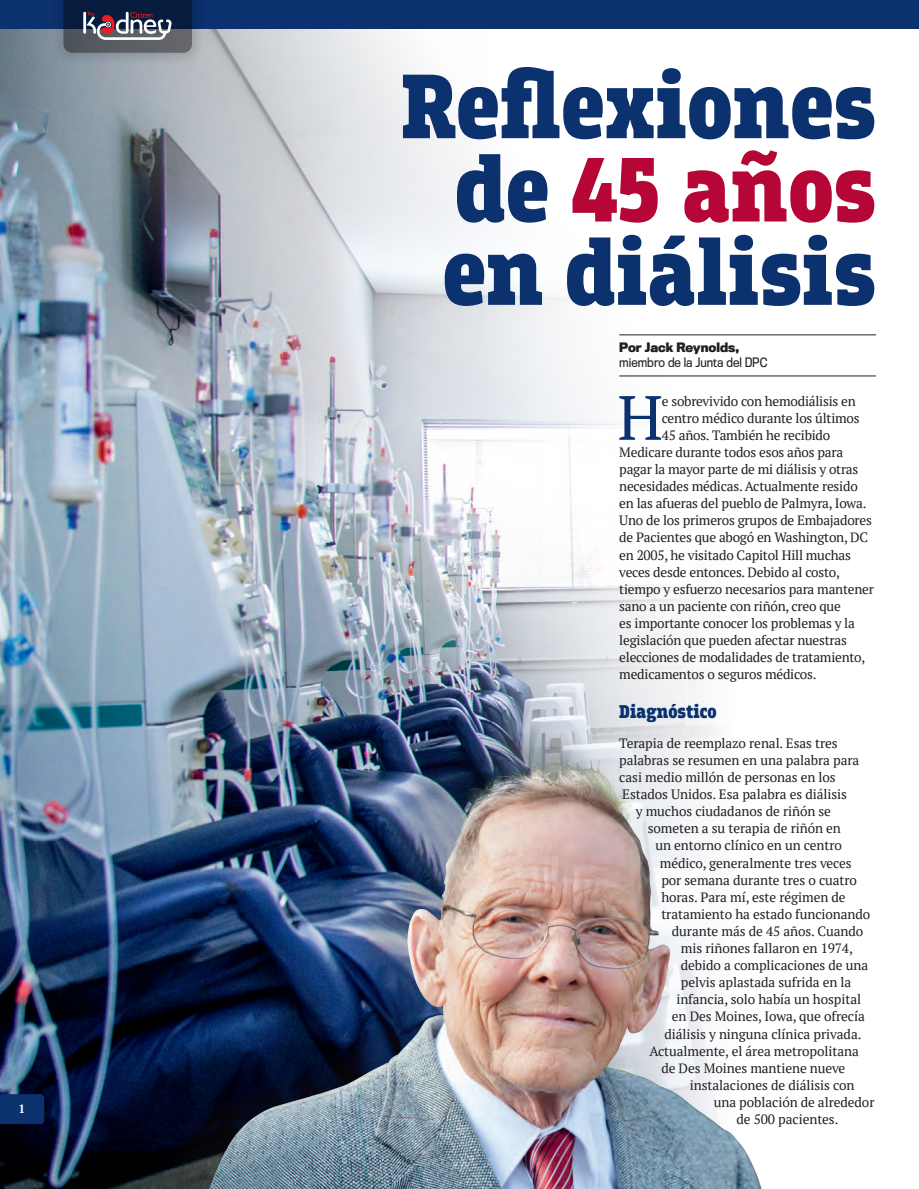
<style>
.page{position:relative;width:919px;height:1189px;background:#fff}
.page>*{position:absolute;margin:0;border:0;box-sizing:border-box;transform-origin:0 0}
.t1{font:900 96.15px/83.2px "Breakers Slab";color:#0b316e;text-align:center}
.t2{font:62.4px "PT Serif";color:#0b316e}
.Medjunaslov{font:900 19.5px "Breakers Slab";color:#0b316e}
.t3{font:13.5px "PT Serif";letter-spacing:-.005em;color:#231f20}
.t4{font:12px/15px "Titling Gothic FB Narrow";color:#231f20}
.t5{font:700 12px "PT Serif";color:#fff}
.s1{color:#b60636}
.s2{font-weight:900}
</style>
<div class="page">
<img style="left:0;top:29px;width:876px;height:1160px">
<hr style="left:619px;top:335px;width:256px;height:1px;background:#231f20">
<hr style="left:619px;top:375px;width:256px;height:1px;background:#231f20">
<div style="left:175px;top:733px;width:582px;height:456px;background:#231f20;opacity:.2"></div>
<img style="left:189px;top:748px;width:576px;height:441px">
<svg style="left:0;top:1094px;width:44px;height:30px"></svg>
<div style="left:0;top:0;width:918px;height:29px;background:#0b316e"></div>
<div style="left:51px;top:0;width:155px;height:67px;background:#231f20;opacity:.3"></div>
<svg style="left:63px;top:0;width:129px;height:53px;background:#494f61"></svg>
<p class="t5" style="left:19px;top:1101px;width:8px">1</p>
<p class="t1" style="left:401px;top:71px;width:476px">Reflexiones de <span class="s1">45 años </span>en diálisis</p>
<p class="t4" style="left:619px;top:340px;width:149px"><span class="s2">Por Jack Reynolds, </span>miembro de la Junta del DPC</p>
<p class="t2" style="left:617px;top:377px;width:47px">H</p>
<p class="t3" style="left:661px;top:392px;width:195px">e sobrevivido con hemodiálisis en</p>
<p class="t3" style="left:661px;top:409px;width:199px">centro médico durante los últimos</p>
<p class="t3" style="left:661px;top:426px;width:170px">45 años. También he recibido</p>
<p class="t3" style="left:619px;top:443px;width:225px">Medicare durante todos esos años para</p>
<p class="t3" style="left:619px;top:460px;width:240px">pagar la mayor parte de mi diálisis y otras</p>
<p class="t3" style="left:619px;top:477px;width:240px">necesidades médicas. Actualmente resido</p>
<p class="t3" style="left:619px;top:495px;width:248px">en las afueras del pueblo de Palmyra, Iowa.</p>
<p class="t3" style="left:619px;top:512px;width:254px">Uno de los primeros grupos de Embajadores</p>
<p class="t3" style="left:619px;top:529px;width:250px">de Pacientes que abogó en Washington, DC</p>
<p class="t3" style="left:619px;top:546px;width:233px">en 2005, he visitado Capitol Hill muchas</p>
<p class="t3" style="left:619px;top:563px;width:222px">veces desde entonces. Debido al costo,</p>
<p class="t3" style="left:619px;top:580px;width:256px">tiempo y esfuerzo necesarios para mantener</p>
<p class="t3" style="left:619px;top:597px;width:223px">sano a un paciente con riñón, creo que</p>
<p class="t3" style="left:619px;top:614px;width:237px">es importante conocer los problemas y la</p>
<p class="t3" style="left:619px;top:631px;width:229px">legislación que pueden afectar nuestras</p>
<p class="t3" style="left:619px;top:649px;width:247px">elecciones de modalidades de tratamiento,</p>
<p class="t3" style="left:619px;top:666px;width:199px">medicamentos o seguros médicos.</p>
<p class="Medjunaslov" style="left:619px;top:700px;width:99px">Diagnóstico</p>
<p class="t3" style="left:619px;top:734px;width:220px">Terapia de reemplazo renal. Esas tres</p>
<p class="t3" style="left:619px;top:751px;width:241px">palabras se resumen en una palabra para</p>
<p class="t3" style="left:619px;top:768px;width:218px">casi medio millón de personas en los</p>
<p class="t3" style="left:622px;top:785px;width:226px">Estados Unidos. Esa palabra es diálisis</p>
<p class="t3" style="left:635px;top:802px;width:197px">y muchos ciudadanos de riñón se</p>
<p class="t3" style="left:647px;top:820px;width:194px">someten a su terapia de riñón en</p>
<p class="t3" style="left:655px;top:837px;width:188px">un entorno clínico en un centro</p>
<p class="t3" style="left:659px;top:854px;width:193px">médico, generalmente tres veces</p>
<p class="t3" style="left:661px;top:871px;width:197px">por semana durante tres o cuatro</p>
<p class="t3" style="left:661px;top:888px;width:186px">horas. Para mí, este régimen de</p>
<p class="t3" style="left:661px;top:905px;width:210px">tratamiento ha estado funcionando</p>
<p class="t3" style="left:671px;top:922px;width:193px">durante más de 45 años. Cuando</p>
<p class="t3" style="left:680px;top:939px;width:173px">mis riñones fallaron en 1974,</p>
<p class="t3" style="left:680px;top:956px;width:189px">debido a complicaciones de una</p>
<p class="t3" style="left:680px;top:974px;width:172px">pelvis aplastada sufrida en la</p>
<p class="t3" style="left:676px;top:991px;width:186px">infancia, solo había un hospital</p>
<p class="t3" style="left:671px;top:1008px;width:194px">en Des Moines, Iowa, que ofrecía</p>
<p class="t3" style="left:664px;top:1025px;width:199px">diálisis y ninguna clínica privada.</p>
<p class="t3" style="left:649px;top:1042px;width:211px">Actualmente, el área metropolitana</p>
<p class="t3" style="left:661px;top:1059px;width:185px">de Des Moines mantiene nueve</p>
<p class="t3" style="left:689px;top:1076px;width:166px">instalaciones de diálisis con</p>
<p class="t3" style="left:713px;top:1093px;width:162px">una población de alrededor</p>
<p class="t3" style="left:736px;top:1110px;width:103px">de 500 pacientes.</p>
</div>
